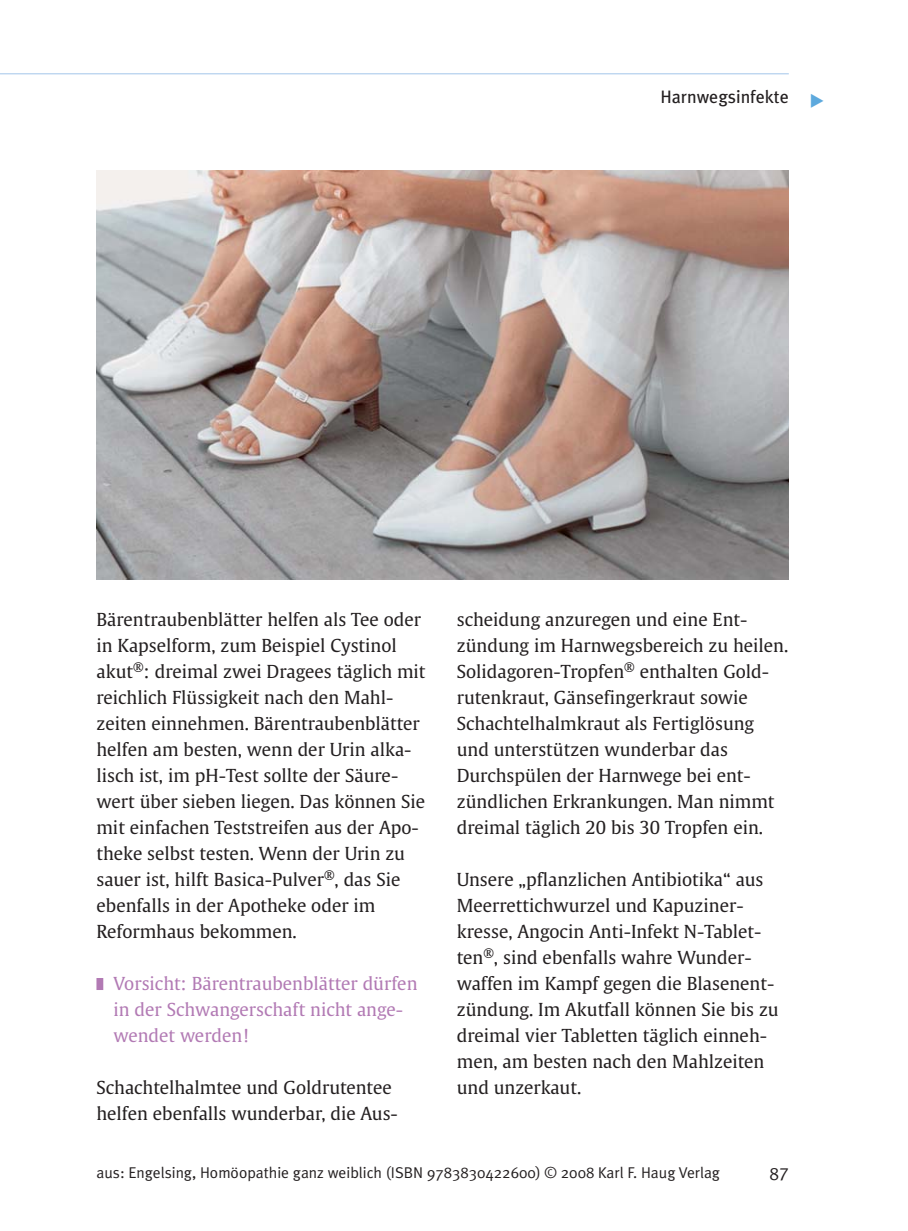
<style>
.page{position:relative;width:908px;height:1231px;background:#fff}
.page>*{position:absolute;margin:0;border:0;box-sizing:border-box;transform-origin:0 0}
.t1{font:18px "Meta Plus";color:#231f20}
.t2{font:18px "Meta Plus Normal Caps";color:#231f20}
.t3{font:17.8px/26px "Thieme Gulliver";color:#231f20}
.t4{font:17.8px/26px "Thieme Gulliver";color:#b27ab4}
.t5{font:15.6px "Meta Plus Normal";color:#231f20}
</style>
<div class="page">
<div style="left:96px;top:977px;width:7px;height:12px;background:#b27ab4"></div>
<hr style="left:0;top:73px;width:788px;height:1px;background:#bdd6f0">
<img style="left:96px;top:170px;width:692px;height:409px">
<p class="t1" style="left:660px;top:89px;width:130px">Harnwegsinfekte</p>
<p class="t3" style="left:96px;top:607px;width:330px">Bärentraubenblätter helfen als Tee oder in Kapselform, zum Beispiel Cystinol akut<sup>®</sup>: dreimal zwei Dragees täglich mit reichlich Flüssigkeit nach den Mahl - zeiten einnehmen. Bärentraubenblätter helfen am besten, wenn der Urin alka&shy;lisch ist, im pH-Test sollte der Säure - wert über sieben liegen. Das können Sie mit einfachen Teststreifen aus der Apo&shy;theke selbst testen. Wenn der Urin zu sauer ist, hilft Basica-Pulver<sup>®</sup>, das Sie ebenfalls in der Apotheke oder im Reformhaus bekommen.</p>
<p class="t4" style="left:113px;top:971px;width:305px">Vorsicht: Bärentraubenblätter dürfen in der Schwangerschaft nicht ange&shy;wendet werden!</p>
<p class="t3" style="left:96px;top:1075px;width:303px">Schachtelhalmtee und Goldrutentee helfen ebenfalls wunderbar, die Aus -</p>
<p class="t3" style="left:456px;top:607px;width:333px">scheidung anzuregen und eine Ent - zündung im Harnwegsbereich zu heilen.<br>Solidagoren-Tropfen<sup>®</sup> enthalten Gold - rutenkraut, Gänsefingerkraut sowie Schachtelhalmkraut als Fertiglösung und unterstützen wunderbar das Durchspülen der Harnwege bei ent&shy;zündlichen Erkrankungen. Man nimmt dreimal täglich 20 bis 30 Tropfen ein.</p>
<p class="t3" style="left:456px;top:867px;width:323px">Unsere „pflanzlichen Antibiotika“ aus Meerrettichwurzel und Kapuziner - kresse, Angocin Anti-Infekt N-Tablet - ten<sup>®</sup>, sind ebenfalls wahre Wunder - waffen im Kampf gegen die Blasen ent - zündung. Im Akutfall können Sie bis zu dreimal vier Tabletten täglich einneh&shy;men, am besten nach den Mahlzeiten und unzerkaut.</p>
<p class="t5" style="left:96px;top:1166px;width:624px">aus: Engelsing, Homöopathie ganz weiblich (ISBN 9783830422600) © 2008 Karl F. Haug Verlag</p>
<p class="t2" style="left:769px;top:1162px;width:21px">87</p>
</div>
